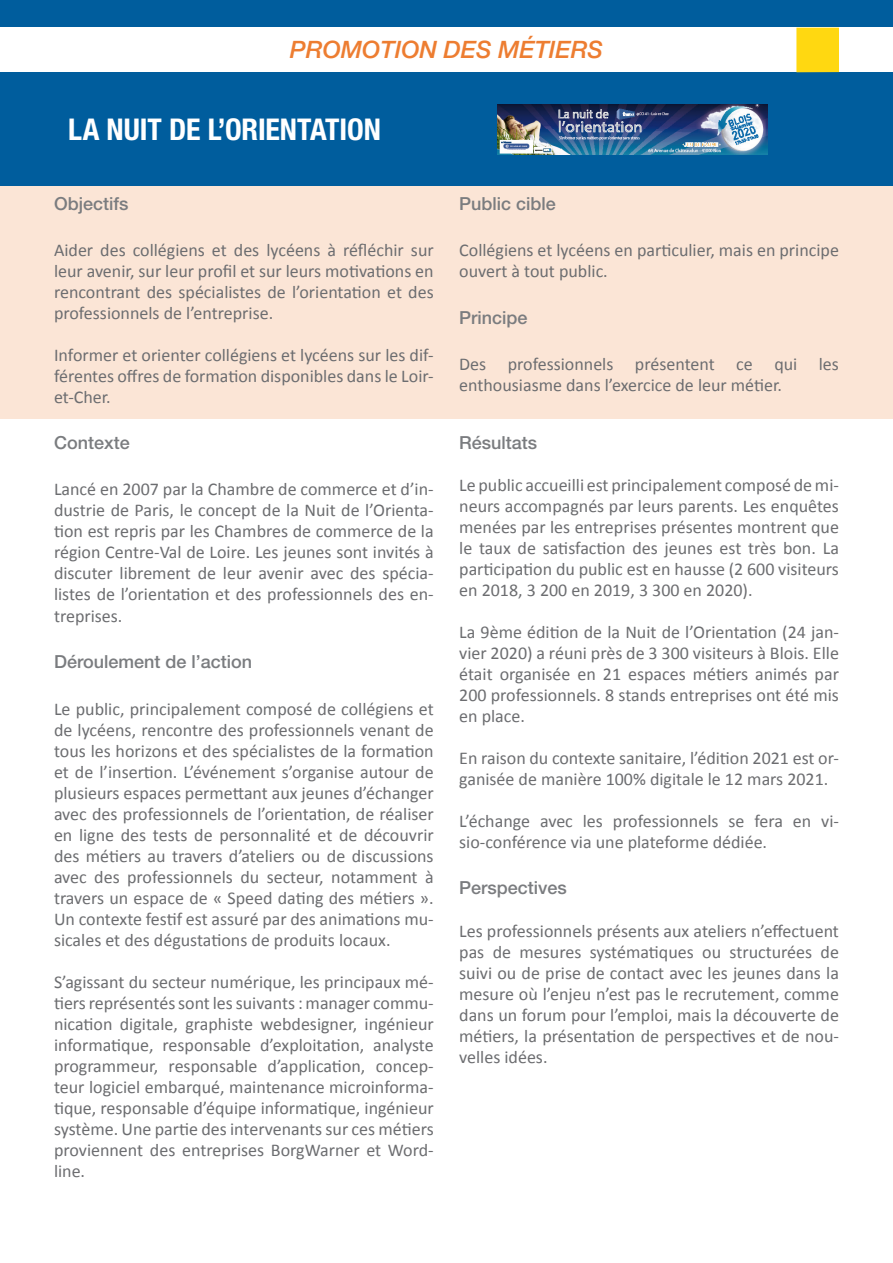
<style>
.page{position:relative;width:893px;height:1263px;background:#fff}
.page>*{position:absolute;margin:0;border:0;box-sizing:border-box;transform-origin:0 0}
.SOUS_TITRE{font:700 condensed 30px "Helvetica Neue LT Pro";letter-spacing:-.005em;color:#fff}
.t1{font:italic 500 24px "Helvetica Neue LT Pro";color:#ed7d31}
.t2{font:18px/21px "Calibri";color:#6c6d70;text-align:justify}
.t3{font:500 18px "Helvetica Neue LT Pro";color:#7a7c7f}
</style>
<div class="page">
<div style="left:0;top:0;width:893px;height:186px;background:#005d9d"></div>
<div style="left:0;top:186px;width:893px;height:232px;background:#fbe5d6"></div>
<div style="left:0;top:28px;width:893px;height:44px;background:#fff"></div>
<div style="left:796px;top:28px;width:43px;height:44px;background:#ffd811"></div>
<img style="left:497px;top:104px;width:270px;height:50px">
<p class="t1" style="left:290px;top:36px;width:315px">PROMOTION DES MÉTIERS</p>
<p class="SOUS_TITRE" style="left:68px;top:111px;width:314px">LA NUIT DE L’ORIENTATION</p>
<p class="t3" style="left:54px;top:193px;width:76px">Objectifs</p>
<p class="t2" style="left:54px;top:240px;width:381px">Aider des collégiens et des lycéens à réfléchir sur leur avenir, sur leur profil et sur leurs motivations en rencontrant des spécialistes de l’orientation et des professionnels de l’entreprise.</p>
<p class="t2" style="left:54px;top:345px;width:381px">Informer et orienter collégiens et lycéens sur les dif&shy;férentes offres de formation disponibles dans le Loir&shy;et-Cher.</p>
<p class="t3" style="left:54px;top:432px;width:77px">Contexte</p>
<p class="t2" style="left:54px;top:478px;width:381px">Lancé en 2007 par la Chambre de commerce et d’in&shy;dustrie de Paris, le concept de la Nuit de l’Orienta&shy;tion est repris par les Chambres de commerce de la région Centre-Val de Loire. Les jeunes sont invités à discuter librement de leur avenir avec des spécia&shy;listes de l’orientation et des professionnels des en&shy;treprises.</p>
<p class="t3" style="left:54px;top:651px;width:200px">Déroulement de l’action</p>
<p class="t2" style="left:54px;top:698px;width:381px">Le public, principalement composé de collégiens et de lycéens, rencontre des professionnels venant de tous les horizons et des spécialistes de la formation et de l’insertion. L’événement s’organise autour de plusieurs espaces permettant aux jeunes d’échanger avec des professionnels de l’orientation, de réaliser en ligne des tests de personnalité et de découvrir des métiers au travers d’ateliers ou de discussions avec des professionnels du secteur, notamment à travers un espace de « Speed dating des métiers ».<br>Un contexte festif est assuré par des animations mu&shy;sicales et des dégustations de produits locaux.</p>
<p class="t2" style="left:54px;top:971px;width:381px">S’agissant du secteur numérique, les principaux mé&shy;tiers représentés sont les suivants : manager commu&shy;nication digitale, graphiste webdesigner, ingénieur informatique, responsable d’exploitation, analyste programmeur, responsable d’application, concep&shy;teur logiciel embarqué, maintenance microinforma&shy;tique, responsable d’équipe informatique, ingénieur système. Une partie des intervenants sur ces métiers proviennent des entreprises BorgWarner et Word&shy;line.</p>
<p class="t3" style="left:459px;top:193px;width:98px">Public cible</p>
<p class="t2" style="left:459px;top:240px;width:381px">Collégiens et lycéens en particulier, mais en principe ouvert à tout public.</p>
<p class="t3" style="left:459px;top:307px;width:70px">Principe</p>
<p class="t2" style="left:459px;top:354px;width:381px">Des professionnels présentent ce qui les enthousiasme dans l’exercice de leur métier.</p>
<p class="t3" style="left:459px;top:432px;width:80px">Résultats</p>
<p class="t2" style="left:459px;top:474px;width:381px">Le public accueilli est principalement composé de mi&shy;neurs accompagnés par leurs parents. Les enquêtes menées par les entreprises présentes montrent que le taux de satisfaction des jeunes est très bon. La participation du public est en hausse (2 600 visiteurs en 2018, 3 200 en 2019, 3 300 en 2020).</p>
<p class="t2" style="left:459px;top:621px;width:381px">La 9ème édition de la Nuit de l’Orientation (24 jan&shy;vier 2020) a réuni près de 3 300 visiteurs à Blois. Elle était organisée en 21 espaces métiers animés par 200 professionnels. 8 stands entreprises ont été mis en place.</p>
<p class="t2" style="left:459px;top:747px;width:381px">En raison du contexte sanitaire, l’édition 2021 est or&shy;ganisée de manière 100% digitale le 12 mars 2021.</p>
<p class="t2" style="left:459px;top:810px;width:381px">L’échange avec les professionnels se fera en vi&shy;sio-conférence via une plateforme dédiée.</p>
<p class="t3" style="left:459px;top:877px;width:109px">Perspectives</p>
<p class="t2" style="left:459px;top:920px;width:381px">Les professionnels présents aux ateliers n’effectuent pas de mesures systématiques ou structurées de suivi ou de prise de contact avec les jeunes dans la mesure où l’enjeu n’est pas le recrutement, comme dans un forum pour l’emploi, mais la découverte de métiers, la présentation de perspectives et de nou&shy;velles idées.</p>
</div>
